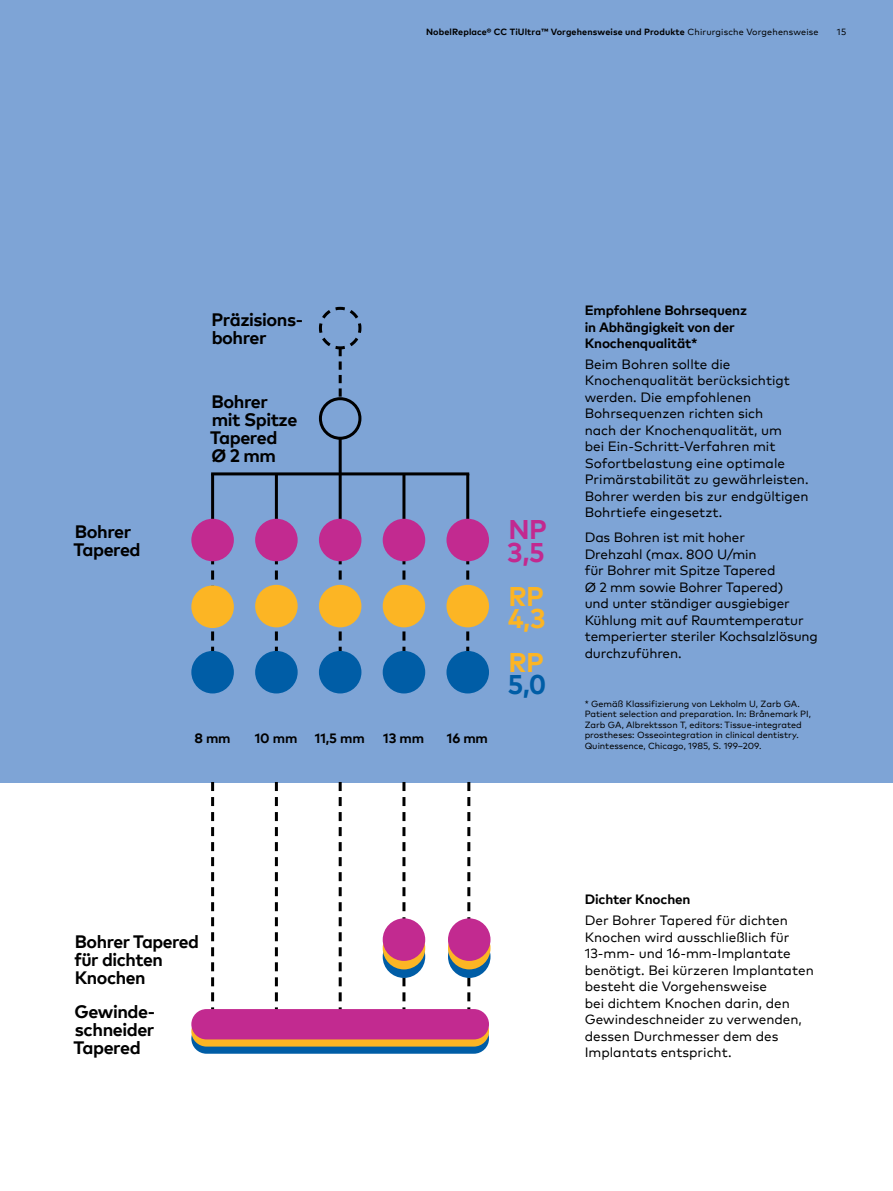
<style>
.page{position:relative;width:893px;height:1191px;background:#fff}
.page>*{position:absolute;margin:0;border:0;box-sizing:border-box;transform-origin:0 0}
.t1{font:700 27px/22.5px "Mark Pro";color:#fcb524}
.t2{font:700 27px/22.5px "Mark Pro";color:#c22990}
.t3{font:700 27px "Mark Pro";color:#005da6}
.t4{font:700 18px/18px "Mark Pro";letter-spacing:-.025em;color:#000}
.t5{font:13.5px/16.5px "Mark Pro";color:#000}
.t6{font:700 13.5px/16.2px "Mark Pro";letter-spacing:-.01em;color:#000}
.t7{font:9px/10.5px "Mark Pro";color:#000}
.t8{font:700 9px "Mark Pro";letter-spacing:.015em;color:#000}
.s1{font-weight:400}
</style>
<div class="page">
<div style="left:0;top:0;width:893px;height:782px;background:#7ea4d6"></div>
<div style="left:191px;top:1023px;width:298px;height:30px;background:linear-gradient(to right,#025ea5,#005da6);border-radius:15px"></div>
<div style="left:191px;top:1016px;width:298px;height:30px;background:linear-gradient(to right,#fbb425,#fcb524);border-radius:15px"></div>
<hr style="left:211px;top:474px;width:3px;height:66px;background:#000">
<hr style="left:275px;top:474px;width:3px;height:66px;background:#000">
<hr style="left:339px;top:474px;width:3px;height:66px;background:#000">
<hr style="left:402px;top:474px;width:3px;height:66px;background:#000">
<hr style="left:466px;top:474px;width:3px;height:66px;background:#000">
<svg style="left:211px;top:561px;width:3px;height:90px"></svg>
<svg style="left:211px;top:782px;width:3px;height:227px"></svg>
<svg style="left:275px;top:561px;width:3px;height:90px"></svg>
<svg style="left:275px;top:782px;width:3px;height:227px"></svg>
<svg style="left:339px;top:561px;width:3px;height:90px"></svg>
<svg style="left:339px;top:782px;width:3px;height:227px"></svg>
<svg style="left:402px;top:561px;width:3px;height:90px"></svg>
<svg style="left:466px;top:561px;width:3px;height:90px"></svg>
<svg style="left:402px;top:782px;width:3px;height:227px"></svg>
<svg style="left:467px;top:782px;width:3px;height:227px"></svg>
<hr style="left:213px;top:472px;width:255px;height:3px;background:#000">
<div style="left:191px;top:651px;width:43px;height:42px;background:#005da6;border-radius:50%"></div>
<div style="left:191px;top:519px;width:43px;height:42px;background:#c22a90;border-radius:50%"></div>
<div style="left:191px;top:585px;width:43px;height:43px;background:#fcb524;border-radius:50%"></div>
<div style="left:319px;top:397px;width:42px;height:43px;border:3px solid #000;border-radius:50%"></div>
<svg style="left:318px;top:306px;width:44px;height:91px"></svg>
<div style="left:255px;top:651px;width:43px;height:42px;background:#005da6;border-radius:50%"></div>
<div style="left:255px;top:585px;width:43px;height:42px;background:#fcb524;border-radius:50%"></div>
<div style="left:255px;top:519px;width:43px;height:42px;background:#c22a90;border-radius:50%"></div>
<div style="left:319px;top:651px;width:42px;height:42px;background:#005da6;border-radius:50%"></div>
<div style="left:319px;top:585px;width:42px;height:42px;background:#fcb524;border-radius:50%"></div>
<div style="left:319px;top:519px;width:42px;height:42px;background:#c22a90;border-radius:50%"></div>
<div style="left:383px;top:651px;width:42px;height:42px;background:#005da6;border-radius:50%"></div>
<svg style="left:383px;top:935px;width:42px;height:43px"></svg>
<svg style="left:448px;top:935px;width:42px;height:43px"></svg>
<div style="left:383px;top:585px;width:42px;height:42px;background:#fcb524;border-radius:50%"></div>
<div style="left:383px;top:927px;width:42px;height:42px;background:#fcb524;border-radius:50%"></div>
<div style="left:448px;top:927px;width:42px;height:42px;background:#fcb524;border-radius:50%"></div>
<div style="left:383px;top:519px;width:42px;height:42px;background:#c22a90;border-radius:50%"></div>
<div style="left:383px;top:918px;width:42px;height:43px;background:#c22a90;border-radius:50%"></div>
<div style="left:448px;top:918px;width:42px;height:43px;background:#c22a90;border-radius:50%"></div>
<div style="left:446px;top:651px;width:43px;height:42px;background:#005da6;border-radius:50%"></div>
<div style="left:446px;top:585px;width:43px;height:42px;background:#fcb524;border-radius:50%"></div>
<div style="left:446px;top:519px;width:43px;height:42px;background:#c22a90;border-radius:50%"></div>
<div style="left:191px;top:1009px;width:298px;height:30px;background:#c22a90;border-radius:15px"></div>
<hr style="left:339px;top:438px;width:3px;height:36px;background:#000">
<p class="t8" style="left:426px;top:25px;width:394px">NobelReplace® CC TiUltra™ Vorgehensweise und Produkte <span class="s1">Chirurgische Vorgehensweise</span></p>
<p class="t7" style="left:837px;top:26px;width:11px">15</p>
<h2 class="t4" style="left:74px;top:521px;width:69px">Bohrer<br>Tapered</h2>
<h2 class="t4" style="left:211px;top:309px;width:93px">Präzisions&shy;bohrer</h2>
<h2 class="t4" style="left:210px;top:391px;width:89px">Bohrer mit Spitze<br>Tapered<br>Ø2mm</h2>
<p class="t6" style="left:194px;top:729px;width:38px">8 mm</p>
<p class="t6" style="left:255px;top:729px;width:44px">10 mm</p>
<p class="t6" style="left:315px;top:729px;width:51px">11,5 mm</p>
<p class="t6" style="left:383px;top:729px;width:42px">13 mm</p>
<p class="t6" style="left:447px;top:729px;width:43px">16 mm</p>
<h1 class="t2" style="left:507px;top:516px;width:42px">NP<br>3,5</h1>
<h1 class="t1" style="left:508px;top:582px;width:40px">RP<br>4,3</h1>
<h1 class="t1" style="left:509px;top:648px;width:37px">RP</h1>
<h1 class="t3" style="left:507px;top:664px;width:40px">5,0</h1>
<p class="t6" style="left:585px;top:301px;width:164px">Empfohlene Bohrsequenz in Abhängigkeit von der<br>Knochenqualität*</p>
<p class="t5" style="left:585px;top:354px;width:225px">Beim Bohren sollte die<br>Knochenqualität berücksichtigt werden. Die empfohlenen<br>Bohrsequenzen richten sich<br>nach der Knochenqualität, um<br>bei Ein-Schritt-Verfahren mit<br>Sofortbelastung eine optimale<br>Primärstabilität zu gewährleisten.<br>Bohrer werden bis zur endgültigen<br>Bohrtiefe eingesetzt.</p>
<p class="t5" style="left:585px;top:528px;width:235px">Das Bohren ist mit hoher<br>Drehzahl (max. 800 U/min<br>für Bohrer mit Spitze Tapered<br>Ø 2 mm sowie Bohrer Tapered)<br>und unter ständiger ausgiebiger<br>Kühlung mit auf Raumtemperatur temperierter steriler Kochsalzlösung durchzuführen.</p>
<p class="t7" style="left:585px;top:697px;width:228px">* Gemäß Klassifizierung von Lekholm U, Zarb GA.<br>Patient selection and preparation. In: Brånemark PI, Zarb GA, Albrektsson T, editors: Tissue-integrated prostheses: Osseointegration in clinical dentistry.<br>Quintessence, Chicago, 1985, S. 199–209.</p>
<h2 class="t4" style="left:74px;top:931px;width:126px">Bohrer Tapered für dichten<br>Knochen</h2>
<h2 class="t4" style="left:74px;top:1001px;width:83px;text-align:justify">Gewinde&shy;schneider Tapered</h2>
<p class="t6" style="left:585px;top:890px;width:107px">Dichter Knochen</p>
<p class="t5" style="left:585px;top:911px;width:231px">Der Bohrer Tapered für dichten<br>Knochen wird ausschließlich für<br>13-mm- und 16-mm-Implantate benötigt. Bei kürzeren Implantaten besteht die Vorgehensweise<br>bei dichtem Knochen darin, den<br>Gewindeschneider zu verwenden, dessen Durchmesser dem des<br>Implantats entspricht.</p>
</div>
